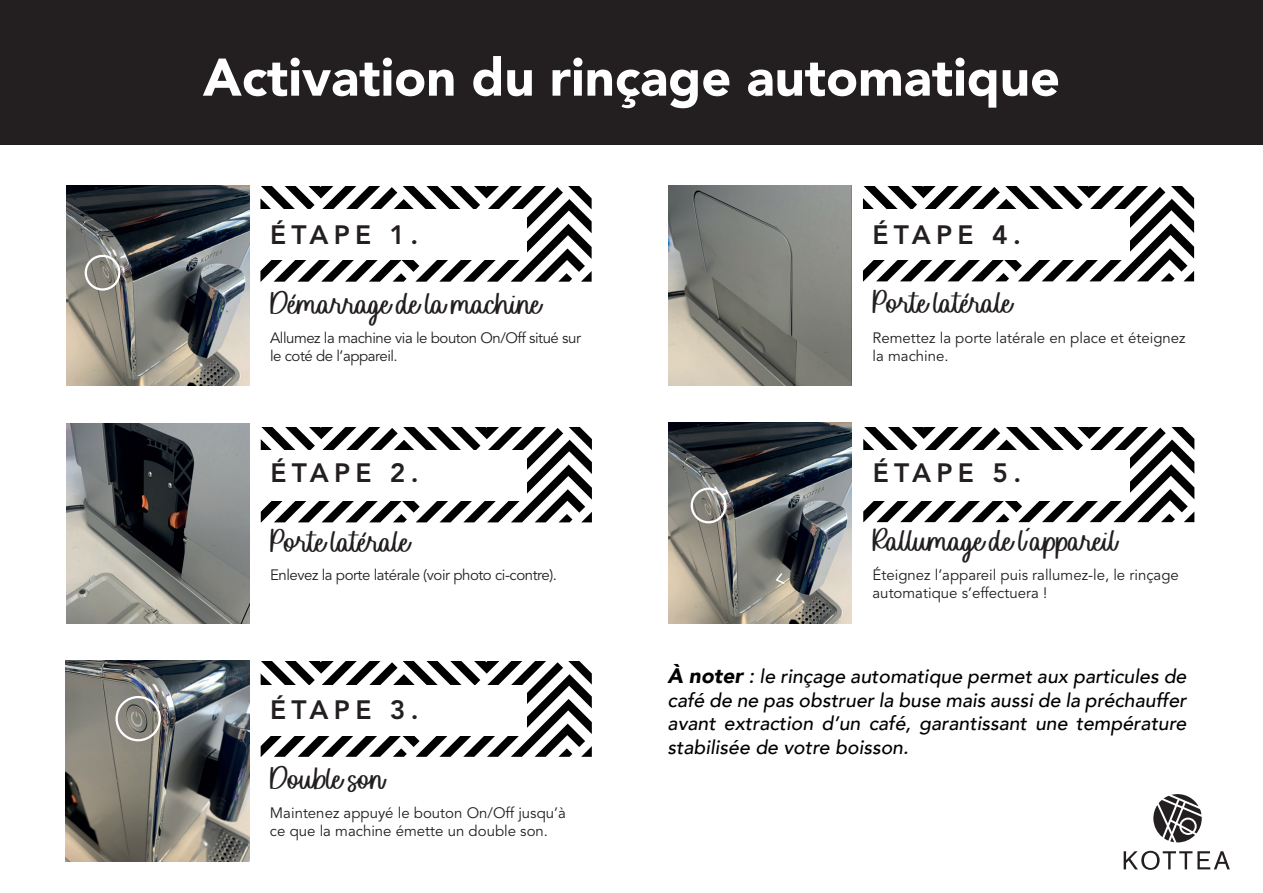
<style>
.page{position:relative;width:1263px;height:893px;background:#fff}
.page>*{position:absolute;margin:0;border:0;box-sizing:border-box;transform-origin:0 0}
.t1{font:900 52.5px "Avenir";color:#fff}
.t2{font:33px "Sofia Carolyn";color:#231f20}
.t3{font:800 26.4px "Avenir LT Std";letter-spacing:.2em;color:#231f20}
.t4{font:italic 500 19.5px/23.4px "Avenir";color:#000001;text-align:justify}
.t5{font:15px/18px "Avenir LT Std";color:#231f20}
.t6{font:15px/18px "Avenir LT Std";letter-spacing:-.03em;color:#231f20}
.s1{font-weight:900;font-size:21px}
.s2{font-size:21px}
</style>
<div class="page">
<svg style="left:260px;top:186px;width:332px;height:571px"></svg>
<div style="left:258px;top:210px;width:269px;height:50px;background:#fff"></div>
<svg style="left:863px;top:186px;width:332px;height:336px"></svg>
<div style="left:861px;top:209px;width:268px;height:51px;background:#fff"></div>
<img style="left:66px;top:186px;width:183px;height:200px">
<img style="left:668px;top:185px;width:184px;height:201px">
<img style="left:66px;top:423px;width:183px;height:200px">
<img style="left:66px;top:661px;width:183px;height:200px">
<img style="left:668px;top:423px;width:184px;height:200px">
<div style="left:85px;top:255px;width:35px;height:36px;border:2px solid #fff;border-radius:50%"></div>
<div style="left:691px;top:488px;width:35px;height:35px;border:2px solid #fff;border-radius:50%"></div>
<div style="left:115px;top:696px;width:46px;height:45px;border:2px solid #fff;border-radius:50%"></div>
<svg style="left:774px;top:571px;width:12px;height:14px"></svg>
<svg style="left:1153px;top:794px;width:49px;height:48px"></svg>
<svg style="left:1124px;top:851px;width:106px;height:19px"></svg>
<div style="left:0;top:0;width:1263px;height:145px;background:#231f20"></div>
<h1 class="t1" style="left:203px;top:32px;width:859px">Activation du rinçage automatique</h1>
<h3 class="t3" style="left:270px;top:219px;width:150px">ÉTAPE 1.</h3>
<h3 class="t3" style="left:872px;top:219px;width:150px">ÉTAPE 4.</h3>
<h2 class="t2" style="left:270px;top:284px;width:272px">Démarrage de la machine</h2>
<h2 class="t2" style="left:872px;top:284px;width:141px">Porte latérale</h2>
<p class="t6" style="left:270px;top:329px;width:312px">Allumez la machine via le bouton On/Off situé sur le coté de l’appareil.</p>
<p class="t5" style="left:872px;top:329px;width:315px">Remettez la porte latérale en place et éteignez la machine.</p>
<h3 class="t3" style="left:270px;top:457px;width:150px">ÉTAPE 2.</h3>
<h2 class="t2" style="left:270px;top:522px;width:141px">Porte latérale</h2>
<p class="t6" style="left:270px;top:567px;width:288px">Enlevez la porte latérale (voir photo ci-contre).</p>
<h3 class="t3" style="left:270px;top:695px;width:150px">ÉTAPE 3.</h3>
<h2 class="t2" style="left:270px;top:760px;width:116px">Double son</h2>
<p class="t5" style="left:270px;top:804px;width:297px">Maintenez appuyé le bouton On/Off jusqu’à ce que la machine émette un double son.</p>
<h3 class="t3" style="left:873px;top:457px;width:150px">ÉTAPE 5.</h3>
<h2 class="t2" style="left:872px;top:522px;width:246px">Rallumage de l’appareil</h2>
<p class="t5" style="left:872px;top:567px;width:308px">Éteignez l’appareil puis rallumez-le, le rinçage automatique s’effectuera !</p>
<h3 class="t4" style="left:668px;top:665px;width:520px"><span class="s1">À noter</span> <span class="s2">:</span> le rinçage automatique permet aux particules de café de ne pas obstruer la buse mais aussi de la préchauffer avant extraction d’un café, garantissant une température stabilisée de votre boisson.</h3>
</div>
